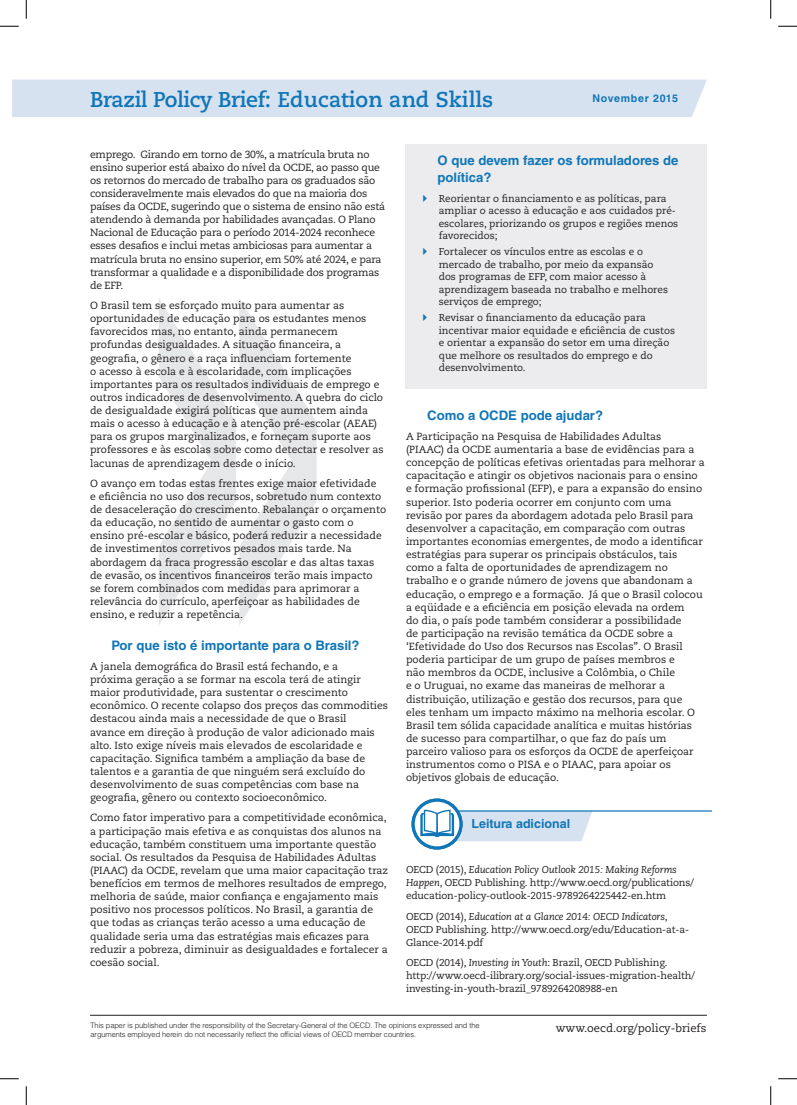
<style>
.page{position:relative;width:797px;height:1105px;background:#fff}
.page>*{position:absolute;margin:0;border:0;box-sizing:border-box;transform-origin:0 0}
.t1{font:700 21.38px "Caecilia LT Std";letter-spacing:-.02em;color:#1076b8}
._4_Blue_Titles{font:700 13.12px/17.5px "Helvetica LT Std";color:#1076b8}
.t2{font:700 12.5px "Helvetica LT Std";color:#1076b8}
.t3{font:11.25px "Caecilia LT Std";color:#231f20}
.t4{font:700 10.62px "Helvetica LT Std";letter-spacing:.065em;color:#1076b8}
._5_Main_text{font:10.38px/13.1px "Caecilia LT Std";color:#231f20}
._5_Main_text-2{font:10.38px/13.1px "Caecilia LT Std";letter-spacing:-.02em;color:#231f20}
._0_Further_reading{font:10px/12.5px "Caecilia LT Std";color:#231f20}
.t5{font:300 7.5px/8.8px "Helvetica LT Std";letter-spacing:-.01em;color:#231f20}
.s1{font-style:italic}
</style>
<div class="page">
<div style="left:12px;top:80px;width:695px;height:37px;background:#d7e2f1"></div>
<hr style="left:90px;top:1015px;width:617px;height:1px;background:#231f20">
<svg style="left:159px;top:298px;width:157px;height:327px"></svg>
<svg style="left:411px;top:798px;width:51px;height:51px"></svg>
<svg style="left:419px;top:809px;width:173px;height:32px"></svg>
<hr style="left:458px;top:810px;width:254px;height:2px;background:#1076b8">
<div style="left:405px;top:145px;width:302px;height:244px;background:#ececee"></div>
<svg style="left:0;top:25px;width:19px;height:2px"></svg>
<svg style="left:778px;top:25px;width:19px;height:2px"></svg>
<svg style="left:0;top:1078px;width:19px;height:1px"></svg>
<svg style="left:778px;top:1078px;width:19px;height:1px"></svg>
<svg style="left:25px;top:0;width:2px;height:19px"></svg>
<svg style="left:25px;top:1086px;width:2px;height:19px"></svg>
<svg style="left:770px;top:0;width:1px;height:19px"></svg>
<svg style="left:770px;top:1086px;width:1px;height:19px"></svg>
<p class="t1" style="left:90px;top:87px;width:405px">Brazil Policy Brief: Education and Skills</p>
<p class="t4" style="left:592px;top:92px;width:87px">November 2015</p>
<p class="_5_Main_text-2" style="left:90px;top:148px;width:297px">emprego. Girando em torno de 30%, a matrícula bruta no ensino superior está abaixo do nível da OCDE, ao passo que os retornos do mercado de trabalho para os graduados são consideravelmente mais elevados do que na maioria dos países da OCDE, sugerindo que o sistema de ensino não está atendendo à demanda por habilidades avançadas. O Plano Nacional de Educação para o período 2014-2024 reconhece esses desafios e inclui metas ambiciosas para aumentar a matrícula bruta no ensino superior, em 50% até 2024, e para transformar a qualidade e a disponibilidade dos programas de EFP.</p>
<p class="_5_Main_text" style="left:90px;top:299px;width:295px">O Brasil tem se esforçado muito para aumentar as oportunidades de educação para os estudantes menos favorecidos mas, no entanto, ainda permanecem profundas desigualdades. A situação financeira, a geografia, o gênero e a raça influenciam fortemente<br>o acesso à escola e à escolaridade, com implicações importantes para os resultados individuais de emprego e outros indicadores de desenvolvimento. A quebra do ciclo de desigualdade exigirá políticas que aumentem ainda mais o acesso à educação e à atenção pré-escolar (AEAE) para os grupos marginalizados, e forneçam suporte aos professores e às escolas sobre como detectar e resolver as lacunas de aprendizagem desde o início.</p>
<p class="_5_Main_text" style="left:90px;top:477px;width:298px">O avanço em todas estas frentes exige maior efetividade<br>e eficiência no uso dos recursos, sobretudo num contexto de desaceleração do crescimento. Rebalançar o orçamento da educação, no sentido de aumentar o gasto com o ensino pré-escolar e básico, poderá reduzir a necessidade de investimentos corretivos pesados mais tarde. Na abordagem da fraca progressão escolar e das altas taxas de evasão, os incentivos financeiros terão mais impacto<br>se forem combinados com medidas para aprimorar a relevância do currículo, aperfeiçoar as habilidades de ensino, e reduzir a repetência.</p>
<p class="_4_Blue_Titles" style="left:111px;top:636px;width:250px">Por que isto é importante para o Brasil?</p>
<p class="_5_Main_text" style="left:90px;top:660px;width:299px">A janela demográfica do Brasil está fechando, e a<br>próxima geração a se formar na escola terá de atingir maior produtividade, para sustentar o crescimento econômico. O recente colapso dos preços das commodities destacou ainda mais a necessidade de que o Brasil<br>avance em direção à produção de valor adicionado mais alto. Isto exige níveis mais elevados de escolaridade e capacitação. Significa também a ampliação da base de talentos e a garantia de que ninguém será excluído do desenvolvimento de suas competências com base na geografia, gênero ou contexto socioeconômico.</p>
<p class="_5_Main_text" style="left:90px;top:811px;width:299px">Como fator imperativo para a competitividade econômica, a participação mais efetiva e as conquistas dos alunos na educação, também constituem uma importante questão social. Os resultados da Pesquisa de Habilidades Adultas (PIAAC) da OCDE, revelam que uma maior capacitação traz benefícios em termos de melhores resultados de emprego, melhoria de saúde, maior confiança e engajamento mais positivo nos processos políticos. No Brasil, a garantia de que todas as crianças terão acesso a uma educação de qualidade seria uma das estratégias mais eficazes para reduzir a pobreza, diminuir as desigualdades e fortalecer a coesão social.</p>
<p class="_4_Blue_Titles" style="left:437px;top:151px;width:242px">O que devem fazer os formuladores de política?</p>
<p class="_0_Further_reading" style="left:439px;top:192px;width:241px">Reorientar o financiamento e as políticas, para ampliar o acesso à educação e aos cuidados pré&shy;escolares, priorizando os grupos e regiões menos favorecidos;</p>
<p class="_0_Further_reading" style="left:439px;top:246px;width:231px">Fortalecer os vínculos entre as escolas e o mercado de trabalho, por meio da expansão dos programas de EFP, com maior acesso à aprendizagem baseada no trabalho e melhores serviços de emprego;</p>
<p class="_0_Further_reading" style="left:439px;top:312px;width:238px">Revisar o financiamento da educação para incentivar maior equidade e eficiência de custos e orientar a expansão do setor em uma direção que melhore os resultados do emprego e do desenvolvimento.</p>
<p class="_4_Blue_Titles" style="left:427px;top:406px;width:177px">Como a OCDE pode ajudar?</p>
<p class="_5_Main_text" style="left:406px;top:430px;width:300px">A Participação na Pesquisa de Habilidades Adultas<br>(PIAAC) da OCDE aumentaria a base de evidências para a concepção de políticas efetivas orientadas para melhorar a capacitação e atingir os objetivos nacionais para o ensino e formação profissional (EFP), e para a expansão do ensino superior. Isto poderia ocorrer em conjunto com uma revisão por pares da abordagem adotada pelo Brasil para desenvolver a capacitação, em comparação com outras importantes economias emergentes, de modo a identificar estratégias para superar os principais obstáculos, tais como a falta de oportunidades de aprendizagem no trabalho e o grande número de jovens que abandonam a educação, o emprego e a formação. Já que o Brasil colocou a eqüidade e a eficiência em posição elevada na ordem<br>do dia, o país pode também considerar a possibilidade<br>de participação na revisão temática da OCDE sobre a ‘Efetividade do Uso dos Recursos nas Escolas”. O Brasil poderia participar de um grupo de países membros e<br>não membros da OCDE, inclusive a Colômbia, o Chile<br>e o Uruguai, no exame das maneiras de melhorar a distribuição, utilização e gestão dos recursos, para que eles tenham um impacto máximo na melhoria escolar. O Brasil tem sólida capacidade analítica e muitas histórias de sucesso para compartilhar, o que faz do país um parceiro valioso para os esforços da OCDE de aperfeiçoar instrumentos como o PISA e o PIAAC, para apoiar os objetivos globais de educação.</p>
<p class="t2" style="left:471px;top:816px;width:100px">Leitura adicional</p>
<p class="_0_Further_reading" style="left:406px;top:863px;width:289px;line-height:13.1px">OECD (2015), <span class="s1">Education Policy Outlook 2015: Making Reforms<br>Happen</span>, OECD Publishing. http://www.oecd.org/publications/ education-policy-outlook-2015-9789264225442-en.htm</p>
<p class="_0_Further_reading" style="left:406px;top:910px;width:285px;line-height:13.1px">OECD (2014), <span class="s1">Education at a Glance 2014: OECD Indicators</span>,<br>OECD Publishing. http://www.oecd.org/edu/Education-at-a-<br>Glance-2014.pdf</p>
<p class="_0_Further_reading" style="left:406px;top:956px;width:291px;line-height:13.1px">OECD (2014), <span class="s1">Investing in Youth</span>: Brazil, OECD Publishing. http://www.oecd-ilibrary.org/social-issues-migration-health/ investing-in-youth-brazil_9789264208988-en</p>
<p class="t5" style="left:90px;top:1021px;width:391px">This paper is published under the responsibility of the Secretary-General of the OECD. The opinions expressed and the arguments employed herein do not necessarily reflect the official views of OECD member countries.</p>
<p class="t3" style="left:555px;top:1022px;width:152px">www.oecd.org/policy-briefs</p>
</div>
